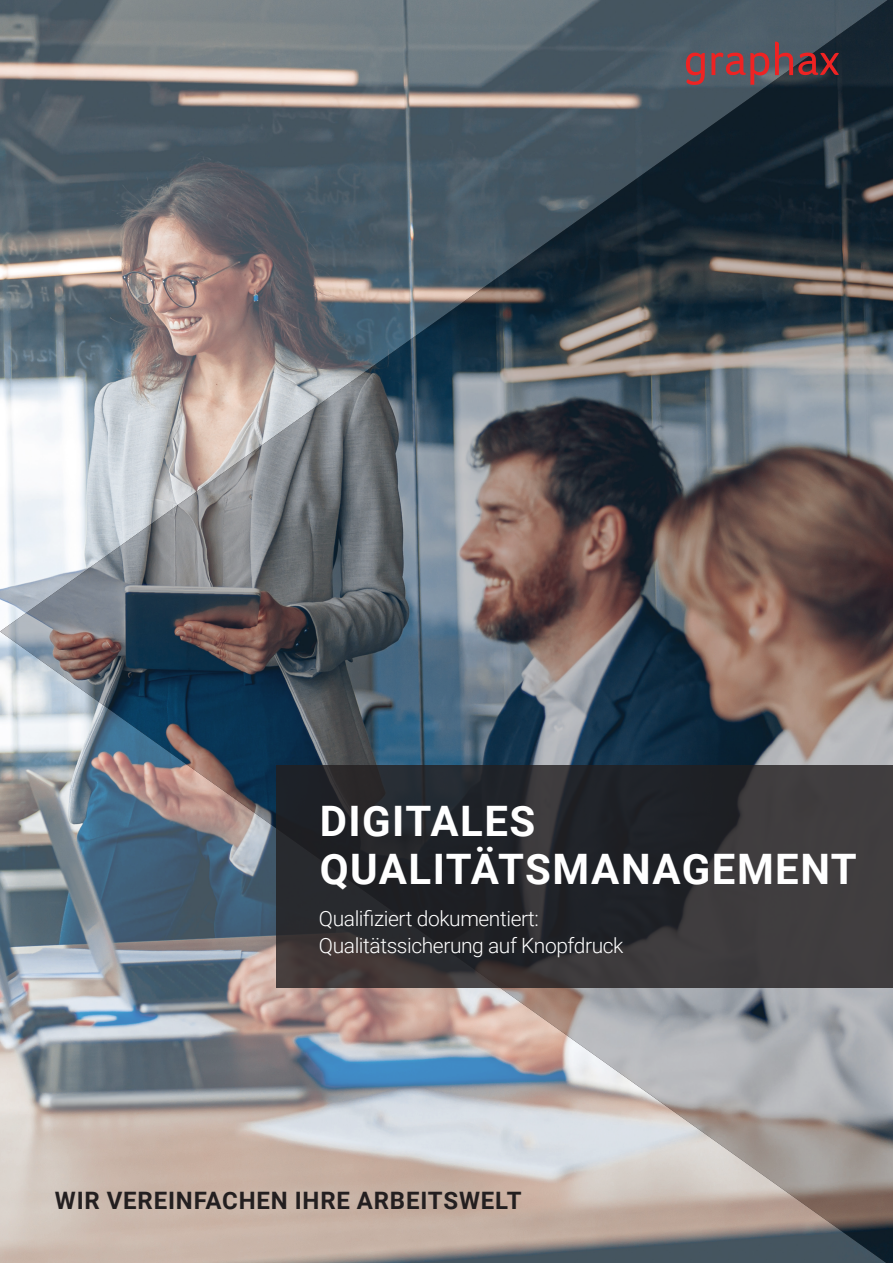
<style>
.page{position:relative;width:893px;height:1263px;background:#fff}
.page>*{position:absolute;margin:0;border:0;box-sizing:border-box;transform-origin:0 0}
.t1{font:700 42px/48px "Roboto";letter-spacing:.035em;color:#fff}
.t2{font:700 24px "Roboto";letter-spacing:.035em;color:#231f20}
.t3{font:300 21px/27px "Roboto";letter-spacing:-.02em;color:#fff}
</style>
<div class="page">
<img style="left:0;top:0;width:893px;height:1263px">
<svg style="left:276px;top:765px;width:617px;height:223px;background:#2e2d31"></svg>
<svg style="left:775px;top:42px;width:64px;height:33px;background:#6d3a41"></svg>
<svg style="left:711px;top:53px;width:58px;height:32px;background:#824c54"></svg>
<svg style="left:686px;top:53px;width:19px;height:32px"></svg>
<h1 class="t1" style="left:320px;top:795px;width:539px">DIGITALES<br>QUALITÄTSMANAGEMENT</h1>
<p class="t3" style="left:319px;top:904px;width:306px">Qualifiziert dokumentiert:<br>Qualitätssicherung auf Knopfdruck</p>
<p class="t2" style="left:55px;top:1183px;width:468px">WIR VEREINFACHEN IHRE ARBEITSWELT</p>
</div>
